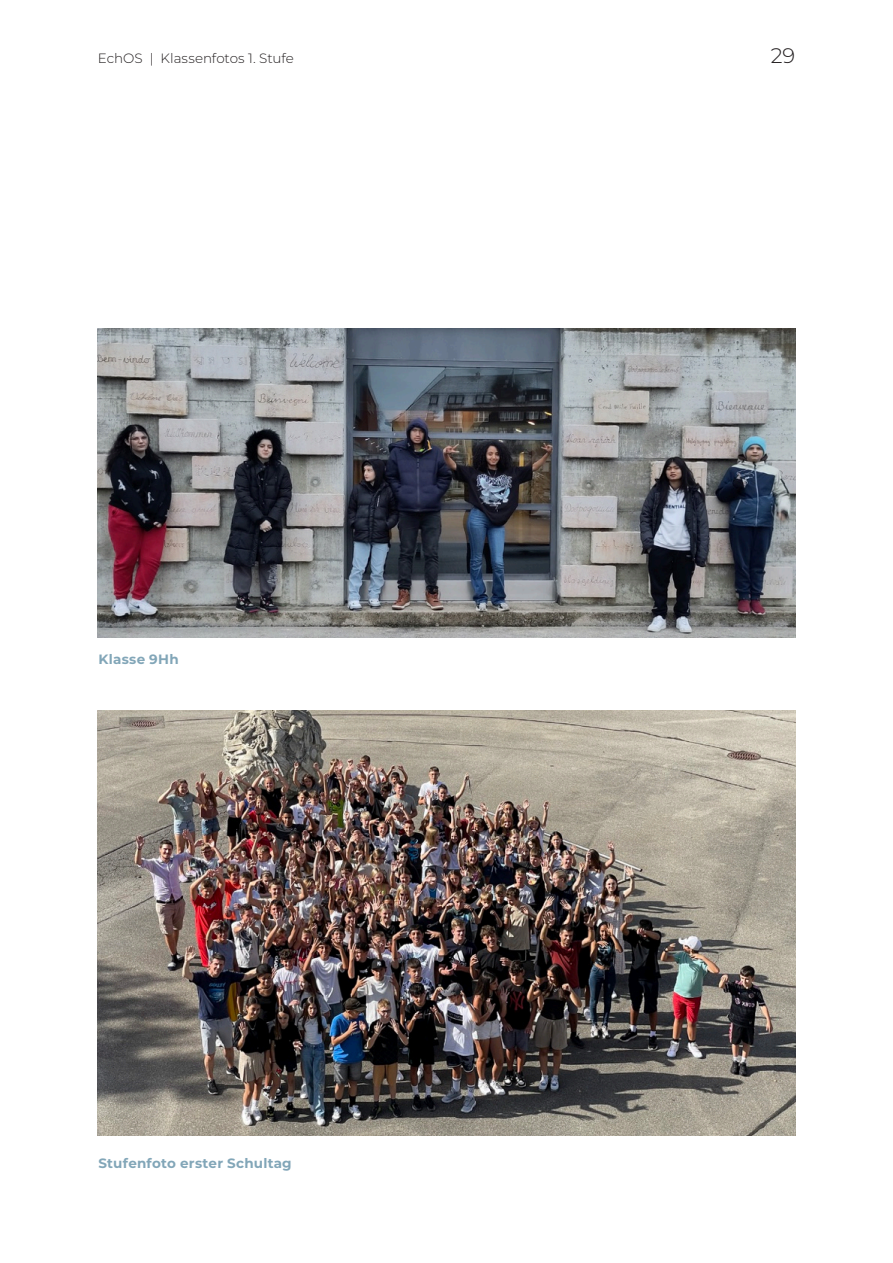
<style>
.page{position:relative;width:893px;height:1263px;background:#fff}
.page>*{position:absolute;margin:0;border:0;box-sizing:border-box;transform-origin:0 0}
.t1{font:300 21px "Montserrat";color:#231f20}
.t2{font:700 13.5px "Montserrat";letter-spacing:.02em;color:#82a6b8}
.t3{font:300 13.5px "Montserrat";letter-spacing:-.005em;color:#231f20}
</style>
<div class="page">
<img style="left:98px;top:328px;width:697px;height:310px">
<img style="left:98px;top:710px;width:697px;height:425px">
<p class="t3" style="left:98px;top:49px;width:198px">EchOS | Klassenfotos 1. Stufe</p>
<h1 class="t1" style="left:771px;top:41px;width:26px">29</h1>
<p class="t2" style="left:98px;top:650px;width:82px">Klasse 9Hh</p>
<p class="t2" style="left:98px;top:1154px;width:195px">Stufenfoto erster Schultag</p>
</div>
